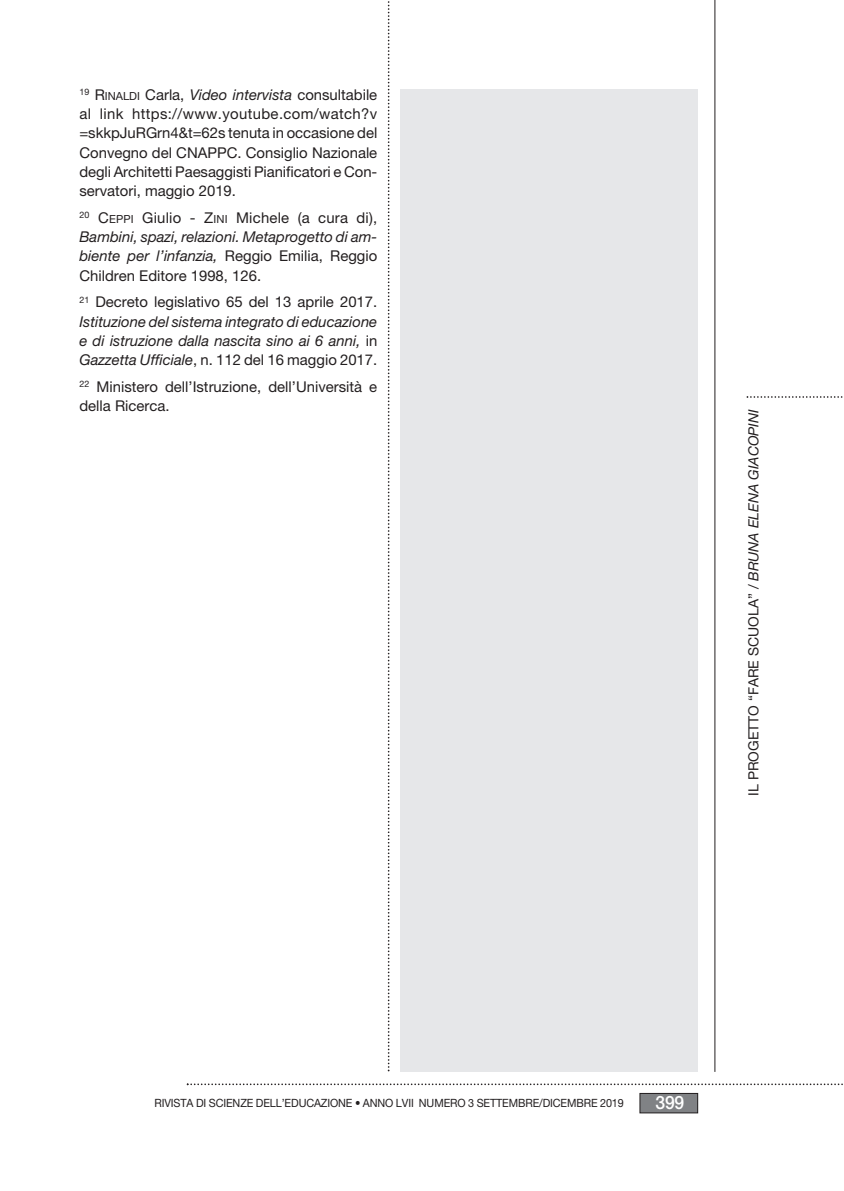
<style>
.page{position:relative;width:844px;height:1191px;background:#fff}
.page>*{position:absolute;margin:0;border:0;box-sizing:border-box;transform-origin:0 0}
.t1{font:500 18.38px "Helvetica Neue LT Pro";color:#fff;scale:.95 1}
.t2{font:14.88px/19.2px "Helvetica Neue LT Pro";color:#231f20;text-align:justify}
.t3{font:italic 14.88px/19.2px "Helvetica Neue LT Pro";color:#231f20;text-align:justify}
.t4{font:14px "Helvetica Neue LT Pro";color:#231f20}
.t5{font:11.38px "Helvetica Neue LT Pro";letter-spacing:-.01em;color:#231f20;scale:.95 1}
.s1{font-size:11.2px}
.s2{font-style:italic}
.s3{font-style:normal}
</style>
<div class="page">
<div style="left:640px;top:1093px;width:57px;height:19px;background:#808285"></div>
<div style="left:639px;top:1093px;width:58px;height:20px;border:1px solid #231f20"></div>
<hr style="left:714px;top:0;width:1px;height:1071px;background:#231f20">
<svg style="left:187px;top:1083px;width:656px;height:2px"></svg>
<div style="left:400px;top:89px;width:297px;height:982px;background:#e6e7e9"></div>
<svg style="left:746px;top:396px;width:97px;height:2px"></svg>
<svg style="left:387px;top:1px;width:2px;height:1070px"></svg>
<p class="t2" style="left:79px;top:87px;width:299px"><sup>19</sup> R<span class="s1">INALDI</span> Carla, <span class="s2">Video intervista</span> consultabile al link https://www.youtube.com/watch?v =skkpJuRGrn4&amp;t=62s tenuta in occasione del Convegno del CNAPPC. Consiglio Nazionale degli Architetti Paesaggisti Pianificatori e Con&shy;servatori, maggio 2019.</p>
<p class="t2" style="left:79px;top:209px;width:299px"><sup>20</sup> C<span class="s1">EPPI</span> Giulio - Z<span class="s1">INI</span> Michele (a cura di), <span class="s2">Bambini, spazi, relazioni. Metaprogetto di am&shy;biente per l’infanzia,</span> Reggio Emilia, Reggio Children Editore 1998, 126.</p>
<p class="t3" style="left:79px;top:294px;width:299px"><sup>21</sup> <span class="s3">Decreto legislativo 65 del 13 aprile 2017.<br></span>Istituzione del sistema integrato di educazione e di istruzione dalla nascita sino ai 6 anni, <span class="s3">in </span>Gazzetta Ufficiale<span class="s3">, n. 112 del 16 maggio 2017.</span></p>
<p class="t2" style="left:79px;top:378px;width:299px"><sup>22</sup> Ministero dell’Istruzione, dell’Università e della Ricerca.</p>
<p class="t4" style="left:748px;top:795px;width:388px;rotate:-90deg">IL PROGETTO “FARE SCUOLA” / <span class="s2">BRUNA ELENA GIACOPINI</span></p>
<p class="t5" style="left:154px;top:1098px;width:495px">RIVISTA DI SCIENZE DELL’EDUCAZIONE • ANNO LVII NUMERO 3 SETTEMBRE/DICEMBRE 2019</p>
<p class="t1" style="left:655px;top:1095px;width:32px">399</p>
</div>
